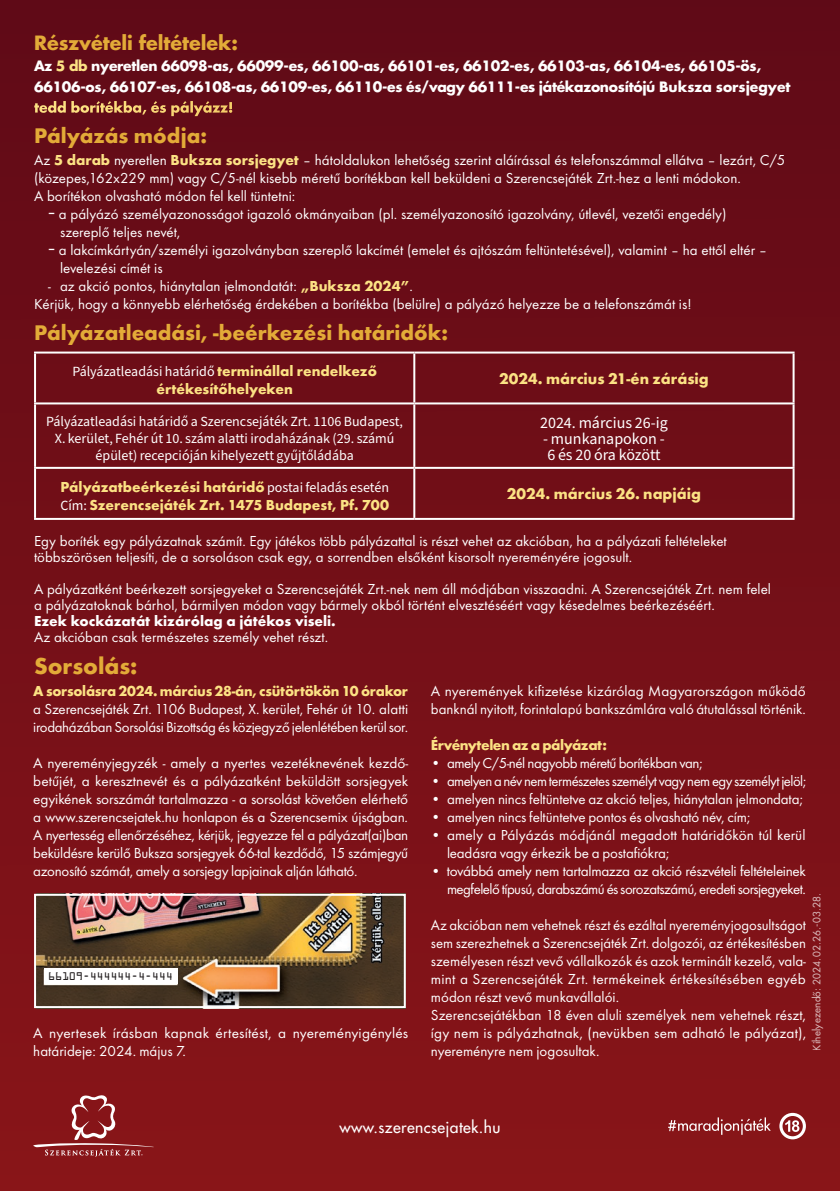
<style>
.page{position:relative;width:840px;height:1191px;background:#fff}
.page>*{position:absolute;margin:0;border:0;box-sizing:border-box;transform-origin:0 0}
.t1{font:24px "Futura Bol";color:#e3ab38}
.t2{font:22px "Futura Bol";color:#e3ab38}
.t3{font:700 19.2px "Futura CE";color:#e3ab38}
.Basic{font:16px "Futura Bol";color:#fce284}
.Basic-2{font:16px "Source Sans Pro";color:#fff}
.t4{font:500 15.8px "Futura CE";letter-spacing:.025em;color:#fff}
.t5{font:15px/18px "Futura Boo";color:#fff}
.t6{font:15px/18px "Futura Boo";letter-spacing:-.035em;color:#fff;text-align:right}
.Basic-3{font:15px "Futura Bol";color:#fce284}
.t7{font:15px "Futura Boo";letter-spacing:-.03em;color:#fff}
.Basic-4{font:15px "Futura Bol";letter-spacing:-.03em;color:#fce284}
.t8{font:700 14px/20.8px "Futura CE";letter-spacing:-.02em;color:#fff}
.Basic-5{font:14px/16.8px "Source Sans Pro";color:#fff;text-align:center}
.t9{font:500 10px "Futura CE";letter-spacing:.025em;color:#fff}
.t10{font:10px "OCRA Std";letter-spacing:-.03em;color:#231f20}
.s1{color:#fce284}
.s2{font-family:"Futura Bol";color:#fce284}
.s3{font-family:"Alliance No.1";font-weight:700}
.s4{font-family:"Futura Bol";font-size:15px;color:#fce284}
.s5{font-family:"Source Sans Pro";font-size:14px;color:#fff}
.s6{font-family:"Futura Bol"}
</style>
<div class="page">
<div style="left:0;top:0;width:839px;height:1191px;background:linear-gradient(to bottom,#600a17,#891518)"></div>
<svg style="left:33px;top:1094px;width:121px;height:63px"></svg>
<hr style="left:34px;top:351px;width:380px;height:2px;background:#fff">
<hr style="left:34px;top:353px;width:2px;height:49px;background:#fff">
<hr style="left:414px;top:351px;width:380px;height:2px;background:#fff">
<hr style="left:413px;top:353px;width:2px;height:49px;background:#fff">
<hr style="left:792px;top:353px;width:2px;height:49px;background:#fff">
<hr style="left:34px;top:402px;width:380px;height:2px;background:#fff">
<hr style="left:34px;top:404px;width:2px;height:63px;background:#fff">
<hr style="left:414px;top:402px;width:380px;height:2px;background:#fff">
<hr style="left:413px;top:404px;width:2px;height:63px;background:#fff">
<hr style="left:792px;top:404px;width:2px;height:63px;background:#fff">
<hr style="left:34px;top:467px;width:380px;height:2px;background:#fff">
<hr style="left:34px;top:469px;width:2px;height:49px;background:#fff">
<hr style="left:414px;top:467px;width:380px;height:2px;background:#fff">
<hr style="left:413px;top:469px;width:2px;height:49px;background:#fff">
<hr style="left:792px;top:469px;width:2px;height:49px;background:#fff">
<hr style="left:34px;top:518px;width:380px;height:2px;background:#fff">
<hr style="left:414px;top:518px;width:380px;height:2px;background:#fff">
<svg style="left:779px;top:1112px;width:26px;height:27px"></svg>
<svg style="left:667px;top:1117px;width:103px;height:17px"></svg>
<img style="left:37px;top:896px;width:365px;height:109px">
<div style="left:34px;top:893px;width:371px;height:115px;border:2px solid #fff"></div>
<div style="left:44px;top:968px;width:133px;height:15px;background:#fff"></div>
<p class="t3" style="left:34px;top:28px;width:205px">Részvételi feltételek:</p>
<p class="t8" style="left:34px;top:54px;width:757px">Az <span class="s1">5 db</span> nyeretlen 66098-as, 66099-es, 66100-as, 66101-es, 66102-es, 66103-as, 66104-es, 66105-ös,<br>66106-os, 66107-es, 66108-as, 66109-es, 66110-es és/vagy 66111-es játékazonosítójú Buksza sorsjegyet tedd borítékba, és pályázz!</p>
<p class="t2" style="left:34px;top:122px;width:174px">Pályázás módja:</p>
<p class="t5" style="left:34px;top:151px;width:752px">Az <span class="s2">5 darab</span> nyeretlen <span class="s2">Buksza sorsjegyet</span> – hátoldalukon lehetőség szerint aláírással és telefonszámmal ellátva – lezárt, C/5 (közepes,162x229 mm) vagy C/5-nél kisebb méretű borítékban kell beküldeni a Szerencsejáték Zrt.-hez a lenti módokon.</p>
<p class="t5" style="left:34px;top:187px;width:262px">A borítékon olvasható módon fel kell tüntetni:</p>
<p class="t5" style="left:60px;top:205px;width:667px;text-indent:-12px"><span class="s3">-</span> a pályázó személyazonosságot igazoló okmányaiban (pl. személyazonosító igazolvány, útlevél, vezetői engedély) szereplő teljes nevét,</p>
<p class="t5" style="left:60px;top:241px;width:708px;text-indent:-12px"><span class="s3">-</span> a lakcímkártyán/személyi igazolványban szereplő lakcímét (emelet és ajtószám feltüntetésével), valamint – ha ettől eltér – levelezési címét is</p>
<p class="t5" style="left:48px;top:277px;width:366px">- az akció pontos, hiánytalan jelmondatát: <span class="s2">„Buksza 2024”</span>.</p>
<p class="t5" style="left:34px;top:295px;width:658px">Kérjük, hogy a könnyebb elérhetőség érdekében a borítékba (belülre) a pályázó helyezze be a telefonszámát is!</p>
<p class="t2" style="left:34px;top:319px;width:415px">Pályázatleadási, -beérkezési határidők:</p>
<p class="Basic-5" style="left:72px;top:363px;width:306px">Pályázatleadási határidő <span class="s4">terminállal rendelkező</span></p>
<p class="Basic-3" style="left:156px;top:380px;width:138px">értékesítőhelyeken</p>
<p class="Basic" style="left:499px;top:368px;width:211px">2024. március 21-én zárásig</p>
<p class="Basic-5" style="left:46px;top:413px;width:358px">Pályázatleadási határidő a Szerencsejáték Zrt. 1106 Budapest,<br>X. kerület, Fehér út 10. szám alatti irodaházának (29. számú épület) recepcióján kihelyezett gyűjtőládába</p>
<p class="Basic-2" style="left:539px;top:412px;width:129px">2024. március 26-ig</p>
<p class="Basic-2" style="left:543px;top:428px;width:123px">- munkanapokon -</p>
<p class="Basic-2" style="left:547px;top:444px;width:115px">6 és 20 óra között</p>
<p class="Basic-3" style="left:60px;top:477px;width:330px">Pályázatbeérkezési határidő <span class="s5">postai feladás esetén</span></p>
<p class="Basic-3" style="left:60px;top:495px;width:330px"><span class="s5">Cím:</span> Szerencsejáték Zrt. 1475 Budapest, Pf. 700</p>
<p class="Basic" style="left:506px;top:484px;width:195px">2024. március 26. napjáig</p>
<p class="t5" style="left:34px;top:532px;width:694px;line-height:16px">Egy boríték egy pályázatnak számít. Egy játékos több pályázattal is részt vehet az akcióban, ha a pályázati feltételeket többszörösen teljesíti, de a sorsoláson csak egy, a sorrendben elsőként kisorsolt nyereményére jogosult.</p>
<p class="t5" style="left:34px;top:580px;width:738px;line-height:16px">A pályázatként beérkezett sorsjegyeket a Szerencsejáték Zrt.-nek nem áll módjában visszaadni. A Szerencsejáték Zrt. nem felel a pályázatoknak bárhol, bármilyen módon vagy bármely okból történt elvesztéséért vagy késedelmes beérkezéséért.<br><span class="s6">Ezek kockázatát kizárólag a játékos viseli.</span></p>
<p class="t5" style="left:34px;top:627px;width:295px">Az akcióban csak természetes személy vehet részt.</p>
<p class="t1" style="left:34px;top:651px;width:105px">Sorsolás:</p>
<p class="t5" style="left:33px;top:681px;width:376px;text-align:justify"><span class="s2">A sorsolásra 2024. március 28-án, csütörtökön 10 órakor </span>a Szerencsejáték Zrt. 1106 Budapest, X. kerület, Fehér út 10. alatti irodaházában Sorsolási Bizottság és közjegyző jelenlétében kerül sor.</p>
<p class="t5" style="left:33px;top:753px;width:376px;text-align:justify">A nyereményjegyzék - amely a nyertes vezetéknevének kezdő&shy;betűjét, a keresztnevét és a pályázatként beküldött sorsjegyek egyikének sorszámát tartalmazza - a sorsolást követően elérhető a www.szerencsejatek.hu honlapon és a Szerencsemix újságban.<br>A nyertesség ellenőrzéséhez, kérjük, jegyezze fel a pályázat(ai)ban beküldésre kerülő Buksza sorsjegyek 66-tal kezdődő, 15 számjegyű azonosító számát, amely a sorsjegy lapjainak alján látható.</p>
<p class="t10" style="left:48px;top:972px;width:126px">66109-444444-4-444</p>
<p class="t5" style="left:33px;top:1023px;width:376px">A nyertesek írásban kapnak értesítést, a nyereményigénylés határideje: 2024. május 7.</p>
<p class="t5" style="left:430px;top:681px;width:376px">A nyeremények kifizetése kizárólag Magyarországon működő banknál nyitott, forintalapú bankszámlára való átutalással történik.</p>
<p class="Basic-4" style="left:430px;top:735px;width:177px">Érvénytelen az a pályázat:</p>
<p class="t7" style="left:430px;top:754px;width:273px">• amely C/5-nél nagyobb méretű borítékban van;</p>
<p class="t6" style="left:430px;top:771px;width:376px">• amelyen a név nem természetes személyt vagy nem egy személyt jelöl;</p>
<p class="t5" style="left:430px;top:789px;width:373px">• amelyen nincs feltüntetve az akció teljes, hiánytalan jelmondata;</p>
<p class="t5" style="left:430px;top:807px;width:320px">• amelyen nincs feltüntetve pontos és olvasható név, cím;</p>
<p class="t5" style="left:446px;top:825px;width:360px;text-indent:-16px">• amely a Pályázás módjánál megadott határidőkön túl kerül leadásra vagy érkezik be a postafiókra;</p>
<p class="t6" style="left:430px;top:861px;width:376px">• továbbá amely nem tartalmazza az akció részvételi feltételeinek megfelelő típusú, darabszámú és sorozatszámú, eredeti sorsjegyeket.</p>
<p class="t5" style="left:430px;top:915px;width:376px;text-align:justify">Az akcióban nem vehetnek részt és ezáltal nyereményjogosultságot sem szerezhetnek a Szerencsejáték Zrt. dolgozói, az értékesítésben személyesen részt vevő vállalkozók és azok terminált kezelő, vala&shy;mint a Szerencsejáték Zrt. termékeinek értékesítésében egyéb módon részt vevő munkavállalói.</p>
<p class="t5" style="left:430px;top:1005px;width:376px;text-align:justify">Szerencsejátékban 18 éven aluli személyek nem vehetnek részt, így nem is pályázhatnak, (nevükben sem adható le pályázat), nyereményre nem jogosultak.</p>
<p class="t9" style="left:809px;top:1050px;width:159px;rotate:-90deg">Kihelyezendő: 2024.02.26.-03.28.</p>
<p class="t4" style="left:339px;top:1115px;width:162px">www.szerencsejatek.hu</p>
</div>
